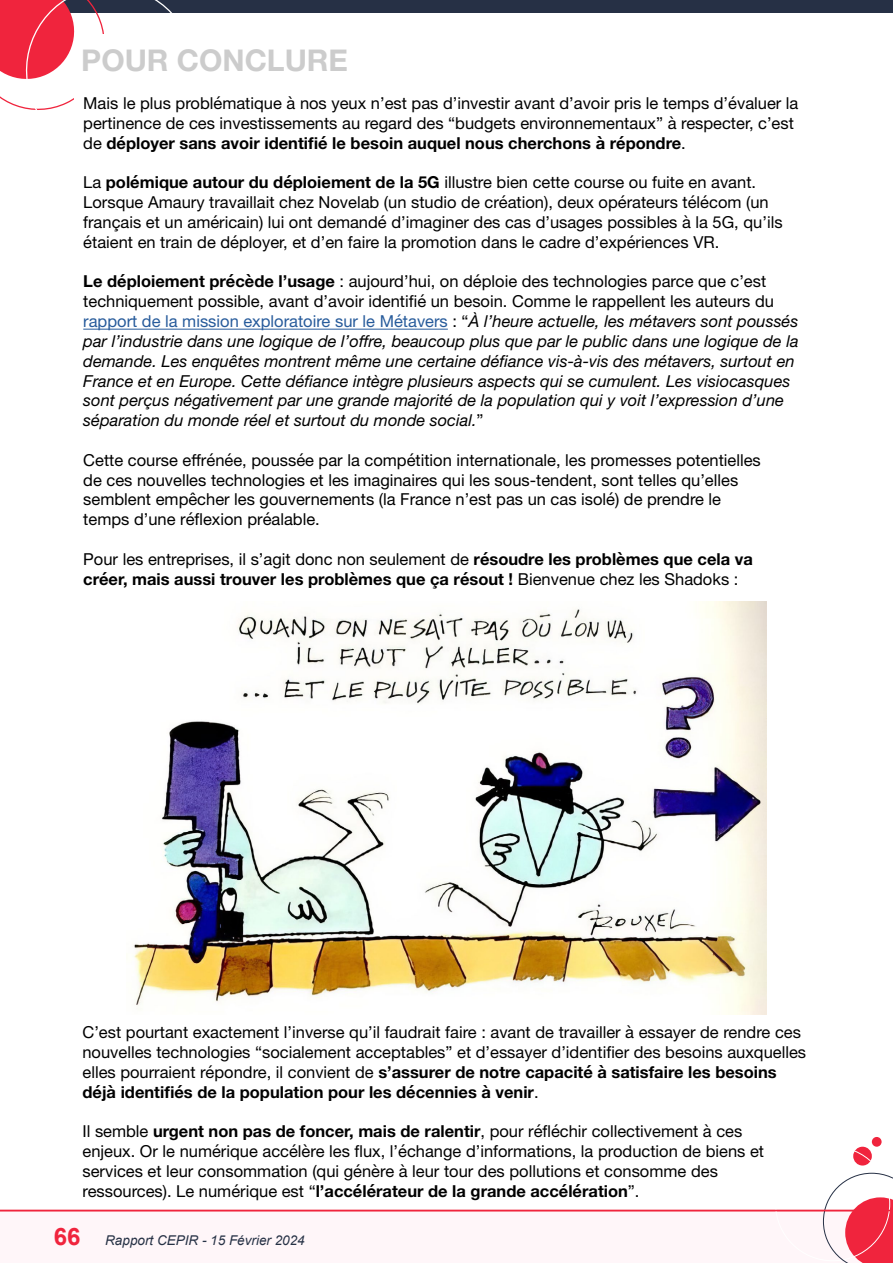
<style>
.page{position:relative;width:893px;height:1263px;background:#fff}
.page>*{position:absolute;margin:0;border:0;box-sizing:border-box;transform-origin:0 0}
.t1{font:700 30px "Helvetica Neue";color:#ccc}
.t2{font:16.5px/19.8px "Helvetica Neue";color:#000}
.t3{font:italic 16.5px/19.8px "Helvetica Neue";color:#000}
.t4{font:700 16.5px/19.8px "Helvetica Neue";color:#000}
.t5{font:italic 13.5px "Arial";color:#263145}
.s1{font-weight:700}
.s2{font-weight:700;font-style:normal}
.s3{font-style:normal}
.s4{font-style:normal;color:#275b9b}
.s5{font-weight:400}
.s6{font-weight:700;font-style:normal;font-size:24px;color:#f0243d}
</style>
<div class="page">
<div style="left:0;top:1211px;width:893px;height:52px;background:#fff6f9"></div>
<div style="left:0;top:0;width:893px;height:13px;background:#263045"></div>
<svg style="left:0;top:0;width:172px;height:110px"></svg>
<svg style="left:853px;top:1147px;width:19px;height:18px"></svg>
<svg style="left:823px;top:1173px;width:70px;height:90px"></svg>
<div style="left:872px;top:1137px;width:10px;height:10px;background:#f0243d;border-radius:50%"></div>
<hr style="left:0;top:1210px;width:893px;height:1px;background:#f0243d">
<div style="left:74px;top:34px;width:459px;height:93px;background:#fff"></div>
<img style="left:133px;top:602px;width:634px;height:412px">
<hr style="left:83px;top:329px;width:365px;height:1px;background:#275b9b">
<h1 class="t1" style="left:81px;top:36px;width:268px">POUR CONCLURE</h1>
<p class="t2" style="left:83px;top:94px;width:717px">Mais le plus problématique à nos yeux n’est pas d’investir avant d’avoir pris le temps d’évaluer la pertinence de ces investissements au regard des “budgets environnementaux” à respecter, c’est de <span class="s1">déployer sans avoir identifié le besoin auquel nous cherchons à répondre</span>.</p>
<p class="t2" style="left:83px;top:174px;width:701px">La <span class="s1">polémique autour du déploiement de la 5G</span> illustre bien cette course ou fuite en avant.<br>Lorsque Amaury travaillait chez Novelab (un studio de création), deux opérateurs télécom (un français et un américain) lui ont demandé d’imaginer des cas d’usages possibles à la 5G, qu’ils étaient en train de déployer, et d’en faire la promotion dans le cadre d’expériences VR.</p>
<p class="t3" style="left:83px;top:273px;width:717px"><span class="s2">Le déploiement précède l’usage</span> <span class="s3">: aujourd’hui, on déploie des technologies parce que c’est techniquement possible, avant d’avoir identifié un besoin. Comme le rappellent les auteurs du </span><span class="s4">rapport de la mission exploratoire sur le Métavers</span> <span class="s3">: “</span>À l’heure actuelle, les métavers sont poussés par l’industrie dans une logique de l’offre, beaucoup plus que par le public dans une logique de la demande. Les enquêtes montrent même une certaine défiance vis-à-vis des métavers, surtout en France et en Europe. Cette défiance intègre plusieurs aspects qui se cumulent. Les visiocasques sont perçus négativement par une grande majorité de la population qui y voit l’expression d’une séparation du monde réel et surtout du monde social.<span class="s3">”</span></p>
<p class="t2" style="left:83px;top:451px;width:679px">Cette course effrénée, poussée par la compétition internationale, les promesses potentielles de ces nouvelles technologies et les imaginaires qui les sous-tendent, sont telles qu’elles semblent empêcher les gouvernements (la France n’est pas un cas isolé) de prendre le temps d’une réflexion préalable.</p>
<p class="t4" style="left:83px;top:549px;width:671px"><span class="s5">Pour les entreprises, il s’agit donc non seulement de</span> résoudre les problèmes que cela va créer, mais aussi trouver les problèmes que ça résout ! <span class="s5">Bienvenue chez les Shadoks :</span></p>
<p class="t2" style="left:82px;top:1023px;width:725px">C’est pourtant exactement l’inverse qu’il faudrait faire : avant de travailler à essayer de rendre ces nouvelles technologies “socialement acceptables” et d’essayer d’identifier des besoins auxquelles elles pourraient répondre, il convient de <span class="s1">s’assurer de notre capacité à satisfaire les besoins déjà identifiés de la population pour les décennies à venir</span>.</p>
<p class="t2" style="left:82px;top:1122px;width:683px">Il semble <span class="s1">urgent non pas de foncer, mais de ralentir</span>, pour réfléchir collectivement à ces enjeux. Or le numérique accélère les flux, l’échange d’informations, la production de biens et services et leur consommation (qui génère à leur tour des pollutions et consomme des ressources). Le numérique est “<span class="s1">l’accélérateur de la grande accélération</span>”.</p>
<p class="t5" style="left:54px;top:1231px;width:252px"><span class="s6">66</span> Rapport CEPIR - 15 Février 2024</p>
</div>
